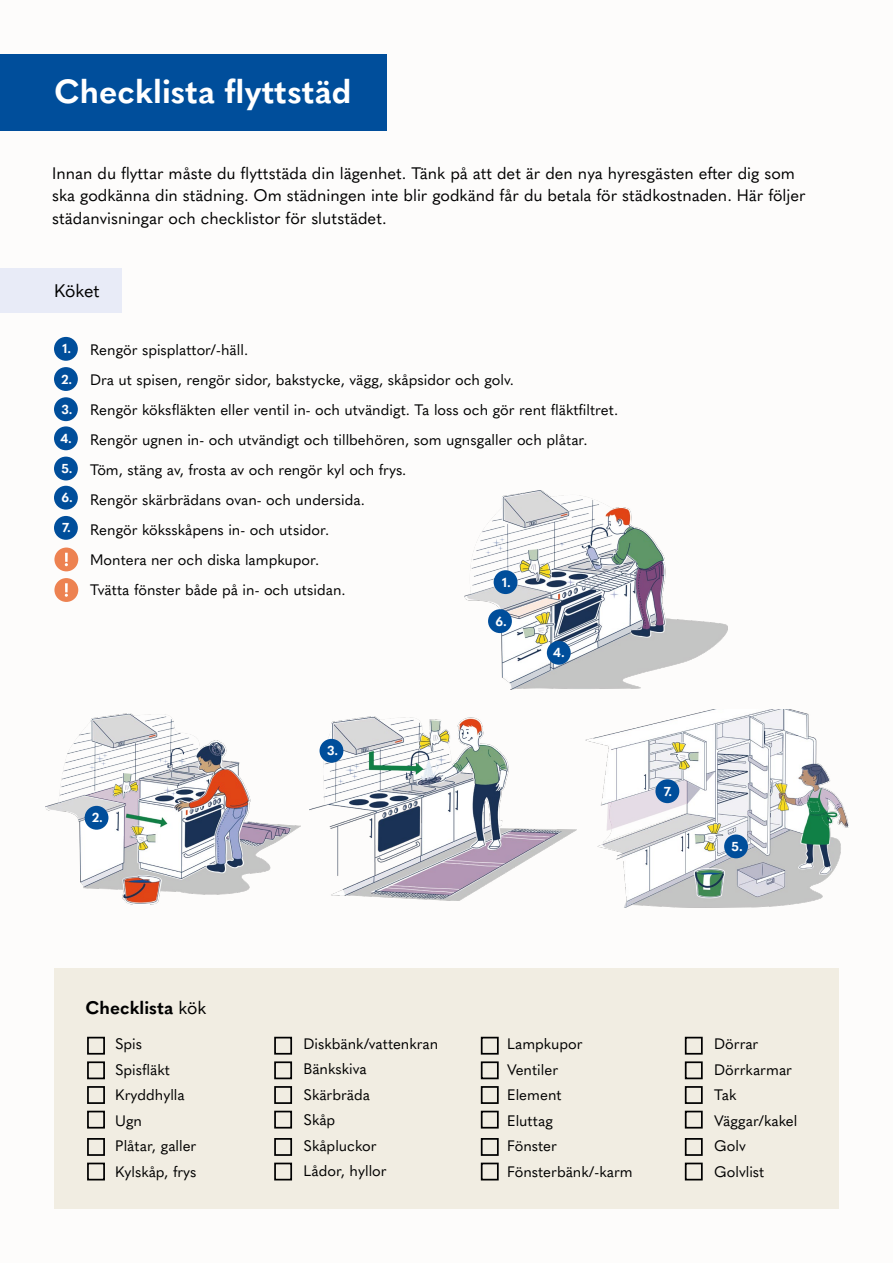
<style>
.page{position:relative;width:893px;height:1263px;background:#fdfcfb}
.page>*{position:absolute;margin:0;border:0;box-sizing:border-box;transform-origin:0 0}
.t1{font:700 33px "Quasimoda";color:#fff}
.t2{font:700 18px "Quasimoda";color:#000}
.t3{font:18px "Quasimoda";color:#000}
.t4{font:16.5px/22.5px "Quasimoda";color:#000}
.t5{font:15px/25.5px "Quasimoda";color:#000}
.t6{font:700 12.9px "Quasimoda";color:#fff}
.s1{font-weight:400}
</style>
<div class="page">
<div style="left:0;top:268px;width:122px;height:45px;background:#e8ebf7"></div>
<div style="left:0;top:54px;width:387px;height:77px;background:#004e9b"></div>
<img style="left:46px;top:714px;width:254px;height:190px">
<img style="left:465px;top:490px;width:262px;height:200px">
<img style="left:309px;top:717px;width:267px;height:183px">
<div style="left:54px;top:969px;width:785px;height:240px;background:#f1ede2"></div>
<img style="left:585px;top:709px;width:263px;height:198px">
<div style="left:87px;top:1037px;width:18px;height:17px;border:2px solid #000"></div>
<div style="left:274px;top:1037px;width:18px;height:17px;border:2px solid #000"></div>
<div style="left:481px;top:1037px;width:18px;height:17px;border:2px solid #000"></div>
<div style="left:685px;top:1037px;width:18px;height:17px;border:2px solid #000"></div>
<div style="left:87px;top:1061px;width:18px;height:18px;border:2px solid #000"></div>
<div style="left:274px;top:1061px;width:18px;height:18px;border:2px solid #000"></div>
<div style="left:481px;top:1061px;width:18px;height:18px;border:2px solid #000"></div>
<div style="left:685px;top:1061px;width:18px;height:18px;border:2px solid #000"></div>
<div style="left:87px;top:1086px;width:18px;height:18px;border:2px solid #000"></div>
<div style="left:274px;top:1086px;width:18px;height:18px;border:2px solid #000"></div>
<div style="left:481px;top:1086px;width:18px;height:18px;border:2px solid #000"></div>
<div style="left:685px;top:1086px;width:18px;height:18px;border:2px solid #000"></div>
<div style="left:87px;top:1138px;width:18px;height:18px;border:2px solid #000"></div>
<div style="left:274px;top:1138px;width:18px;height:18px;border:2px solid #000"></div>
<div style="left:481px;top:1138px;width:18px;height:18px;border:2px solid #000"></div>
<div style="left:685px;top:1138px;width:18px;height:18px;border:2px solid #000"></div>
<div style="left:87px;top:1111px;width:18px;height:17px;border:2px solid #000"></div>
<div style="left:274px;top:1111px;width:18px;height:17px;border:2px solid #000"></div>
<div style="left:481px;top:1111px;width:18px;height:17px;border:2px solid #000"></div>
<div style="left:685px;top:1111px;width:18px;height:17px;border:2px solid #000"></div>
<div style="left:87px;top:1162px;width:18px;height:18px;border:2px solid #000"></div>
<div style="left:274px;top:1162px;width:18px;height:18px;border:2px solid #000"></div>
<div style="left:481px;top:1162px;width:18px;height:18px;border:2px solid #000"></div>
<div style="left:685px;top:1162px;width:18px;height:18px;border:2px solid #000"></div>
<div style="left:54px;top:337px;width:24px;height:24px;background:#004e9b;border-radius:50%"></div>
<div style="left:54px;top:426px;width:24px;height:24px;background:#004e9b;border-radius:50%"></div>
<div style="left:54px;top:516px;width:24px;height:24px;background:#004e9b;border-radius:50%"></div>
<div style="left:54px;top:367px;width:24px;height:24px;background:#004e9b;border-radius:50%"></div>
<div style="left:54px;top:457px;width:24px;height:23px;background:#004e9b;border-radius:50%"></div>
<div style="left:54px;top:397px;width:24px;height:24px;background:#004e9b;border-radius:50%"></div>
<div style="left:54px;top:486px;width:24px;height:24px;background:#004e9b;border-radius:50%"></div>
<div style="left:494px;top:570px;width:23px;height:24px;background:#004e9b;border-radius:50%"></div>
<div style="left:85px;top:806px;width:23px;height:24px;background:#004e9b;border-radius:50%"></div>
<div style="left:320px;top:739px;width:23px;height:24px;background:#004e9b;border-radius:50%"></div>
<div style="left:547px;top:641px;width:24px;height:24px;background:#004e9b;border-radius:50%"></div>
<div style="left:724px;top:834px;width:24px;height:24px;background:#004e9b;border-radius:50%"></div>
<div style="left:655px;top:779px;width:24px;height:24px;background:#004e9b;border-radius:50%"></div>
<div style="left:488px;top:609px;width:24px;height:24px;background:#004e9b;border-radius:50%"></div>
<div style="left:54px;top:547px;width:24px;height:24px;background:#ed8251;border-radius:50%"></div>
<svg style="left:65px;top:553px;width:3px;height:13px"></svg>
<div style="left:54px;top:578px;width:24px;height:24px;background:#ed8251;border-radius:50%"></div>
<svg style="left:65px;top:583px;width:3px;height:14px"></svg>
<h1 class="t1" style="left:54px;top:65px;width:299px">Checklista flyttstäd</h1>
<p class="t4" style="left:52px;top:161px;width:755px">Innan du flyttar måste du flyttstäda din lägenhet. Tänk på att det är den nya hyresgästen efter dig som ska godkänna din städning. Om städningen inte blir godkänd får du betala för städkostnaden. Här följer städanvisningar och checklistor för slutstädet.</p>
<p class="t3" style="left:54px;top:277px;width:47px">Köket</p>
<p class="t6" style="left:63px;top:339px;width:10px">1.</p>
<p class="t6" style="left:61px;top:369px;width:12px">2.</p>
<p class="t6" style="left:61px;top:399px;width:13px">3.</p>
<p class="t6" style="left:60px;top:428px;width:13px">4.</p>
<p class="t6" style="left:61px;top:459px;width:13px">5.</p>
<p class="t6" style="left:61px;top:488px;width:13px">6.</p>
<p class="t6" style="left:63px;top:518px;width:10px">7.</p>
<p class="t5" style="left:90px;top:334px;width:530px;line-height:30px">Rengör spisplattor/-häll.<br>Dra ut spisen, rengör sidor, bakstycke, vägg, skåpsidor och golv.<br>Rengör köksfläkten eller ventil in- och utvändigt. Ta loss och gör rent fläktfiltret.<br>Rengör ugnen in- och utvändigt och tillbehören, som ugnsgaller och plåtar.<br>Töm, stäng av, frosta av och rengör kyl och frys.<br>Rengör skärbrädans ovan- och undersida.<br>Rengör köksskåpens in- och utsidor.<br>Montera ner och diska lampkupor.<br>Tvätta fönster både på in- och utsidan.</p>
<p class="t6" style="left:502px;top:572px;width:10px">1.</p>
<p class="t6" style="left:495px;top:611px;width:13px">6.</p>
<p class="t6" style="left:553px;top:643px;width:13px">4.</p>
<p class="t6" style="left:92px;top:808px;width:12px">2.</p>
<p class="t6" style="left:327px;top:741px;width:13px">3.</p>
<p class="t6" style="left:664px;top:781px;width:10px">7.</p>
<p class="t6" style="left:732px;top:836px;width:13px">5.</p>
<p class="t2" style="left:86px;top:994px;width:122px">Checklista <span class="s1">kök</span></p>
<p class="t5" style="left:115px;top:1030px;width:83px">Spis<br>Spisfläkt<br>Kryddhylla<br>Ugn<br>Plåtar, galler<br>Kylskåp, frys</p>
<p class="t5" style="left:304px;top:1029px;width:136px">Diskbänk/vattenkran<br>Bänkskiva<br>Skärbräda<br>Skåp<br>Skåpluckor<br>Lådor, hyllor</p>
<p class="t5" style="left:507px;top:1030px;width:127px">Lampkupor<br>Ventiler<br>Element<br>Eluttag<br>Fönster<br>Fönsterbänk/-karm</p>
<p class="t5" style="left:714px;top:1030px;width:85px">Dörrar<br>Dörrkarmar<br>Tak<br>Väggar/kakel<br>Golv<br>Golvlist</p>
</div>
